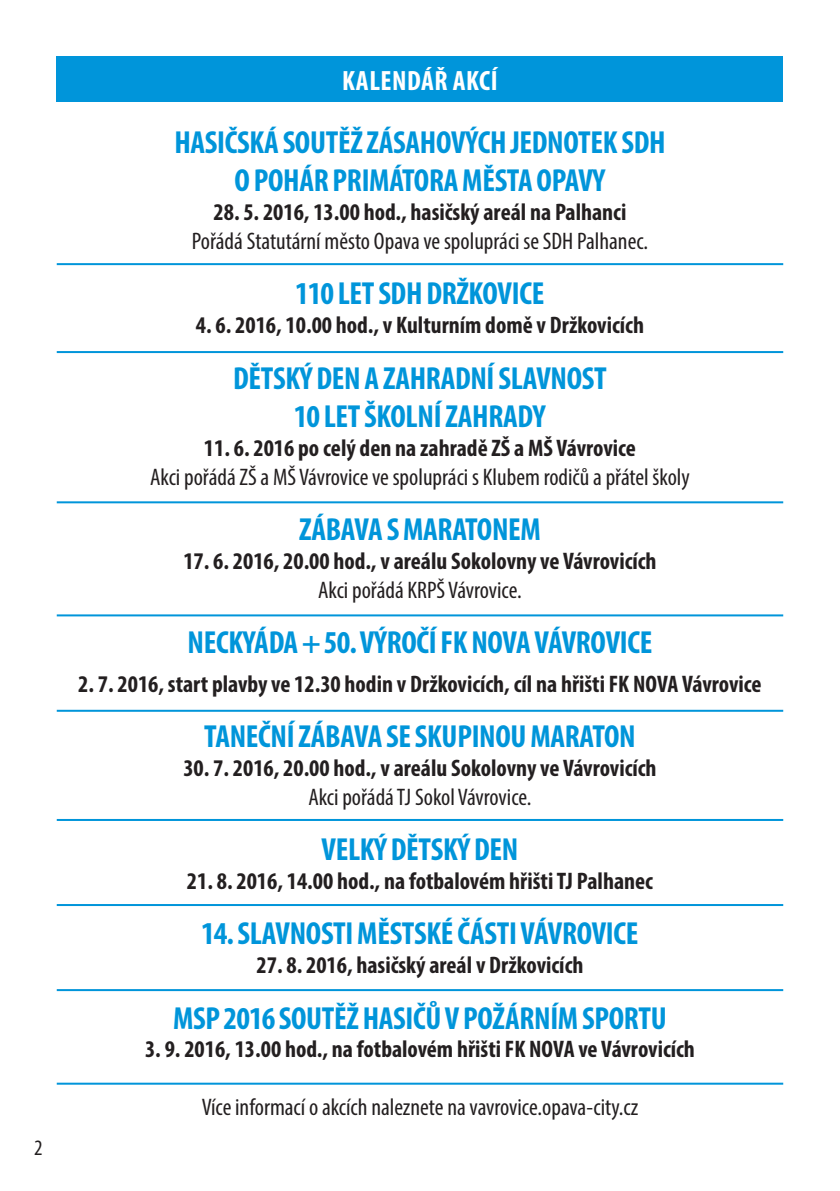
<style>
.page{position:relative;width:840px;height:1191px;background:#fff}
.page>*{position:absolute;margin:0;border:0;box-sizing:border-box;transform-origin:0 0}
.t1{font:700 condensed 32px/38.4px "Myriad Pro";letter-spacing:-.01em;color:#0095da;text-align:center}
.t2{font:700 condensed 28px "Myriad Pro";letter-spacing:.02em;color:#fff}
.t3{font:700 condensed 24px "Myriad Pro";color:#231f20}
.t4{font:condensed 24px "Myriad Pro";color:#231f20}
.t5{font:condensed 22px "Myriad Pro";color:#231f20}
</style>
<div class="page">
<div style="left:57px;top:57px;width:725px;height:45px;background:#0095da"></div>
<hr style="left:57px;top:263px;width:725px;height:2px;background:#0095da">
<hr style="left:57px;top:614px;width:725px;height:2px;background:#0095da">
<hr style="left:57px;top:351px;width:725px;height:2px;background:#0095da">
<hr style="left:57px;top:501px;width:725px;height:2px;background:#0095da">
<hr style="left:57px;top:710px;width:725px;height:2px;background:#0095da">
<hr style="left:57px;top:819px;width:725px;height:2px;background:#0095da">
<hr style="left:57px;top:904px;width:725px;height:2px;background:#0095da">
<hr style="left:57px;top:1082px;width:725px;height:2px;background:#0095da">
<hr style="left:57px;top:989px;width:725px;height:2px;background:#0095da">
<p class="t5" style="left:34px;top:1139px;width:10px">2</p>
<p class="t2" style="left:342px;top:70px;width:157px">KALENDÁŘ AKCÍ</p>
<h1 class="t1" style="left:174px;top:126px;width:492px">HASIČSKÁ SOUTĚŽ ZÁSAHOVÝCH JEDNOTEK SDH<br>O POHÁR PRIMÁTORA MĚSTA OPAVY</h1>
<p class="t3" style="left:213px;top:203px;width:414px">28. 5. 2016, 13.00 hod., hasičský areál na Palhanci</p>
<p class="t4" style="left:192px;top:232px;width:457px">Pořádá Statutární město Opava ve spolupráci se SDH Palhanec.</p>
<h1 class="t1" style="left:295px;top:278px;width:250px">110 LET SDH DRŽKOVICE</h1>
<p class="t3" style="left:196px;top:316px;width:449px">4. 6. 2016, 10.00 hod., v Kulturním domě v Držkovicích</p>
<h1 class="t1" style="left:233px;top:362px;width:375px">DĚTSKÝ DEN A ZAHRADNÍ SLAVNOST<br>10 LET ŠKOLNÍ ZAHRADY</h1>
<p class="t3" style="left:204px;top:439px;width:433px">11. 6. 2016 po celý den na zahradě ZŠ a MŠ Vávrovice</p>
<p class="t4" style="left:150px;top:468px;width:541px">Akci pořádá ZŠ a MŠ Vávrovice ve spolupráci s Klubem rodičů a přátel školy</p>
<h1 class="t1" style="left:299px;top:513px;width:243px">ZÁBAVA S MARATONEM</h1>
<p class="t3" style="left:183px;top:552px;width:474px">17. 6. 2016, 20.00 hod., v areálu Sokolovny ve Vávrovicích</p>
<p class="t4" style="left:318px;top:581px;width:205px">Akci pořádá KRPŠ Vávrovice.</p>
<h1 class="t1" style="left:187px;top:626px;width:466px">NECKYÁDA + 50. VÝROČÍ FK NOVA VÁVROVICE</h1>
<p class="t3" style="left:78px;top:674px;width:684px">2. 7. 2016, start plavby ve 12.30 hodin v Držkovicích, cíl na hřišti FK NOVA Vávrovice</p>
<h1 class="t1" style="left:204px;top:720px;width:433px">TANEČNÍ ZÁBAVA SE SKUPINOU MARATON</h1>
<p class="t3" style="left:183px;top:759px;width:474px">30. 7. 2016, 20.00 hod., v areálu Sokolovny ve Vávrovicích</p>
<p class="t4" style="left:308px;top:787px;width:224px">Akci pořádá TJ Sokol Vávrovice.</p>
<h1 class="t1" style="left:321px;top:833px;width:198px">VELKÝ DĚTSKÝ DEN</h1>
<p class="t3" style="left:187px;top:872px;width:467px">21. 8. 2016, 14.00 hod., na fotbalovém hřišti TJ Palhanec</p>
<h1 class="t1" style="left:201px;top:917px;width:438px">14. SLAVNOSTI MĚSTSKÉ ČÁSTI VÁVROVICE</h1>
<p class="t3" style="left:256px;top:956px;width:328px">27. 8. 2016, hasičský areál v Držkovicích</p>
<h1 class="t1" style="left:173px;top:1002px;width:495px">MSP 2016 SOUTĚŽ HASIČŮ V POŽÁRNÍM SPORTU</h1>
<p class="t3" style="left:145px;top:1040px;width:551px">3. 9. 2016, 13.00 hod., na fotbalovém hřišti FK NOVA ve Vávrovicích</p>
<p class="t4" style="left:201px;top:1097px;width:438px">Více informací o akcích naleznete na vavrovice.opava-city.cz</p>
</div>
